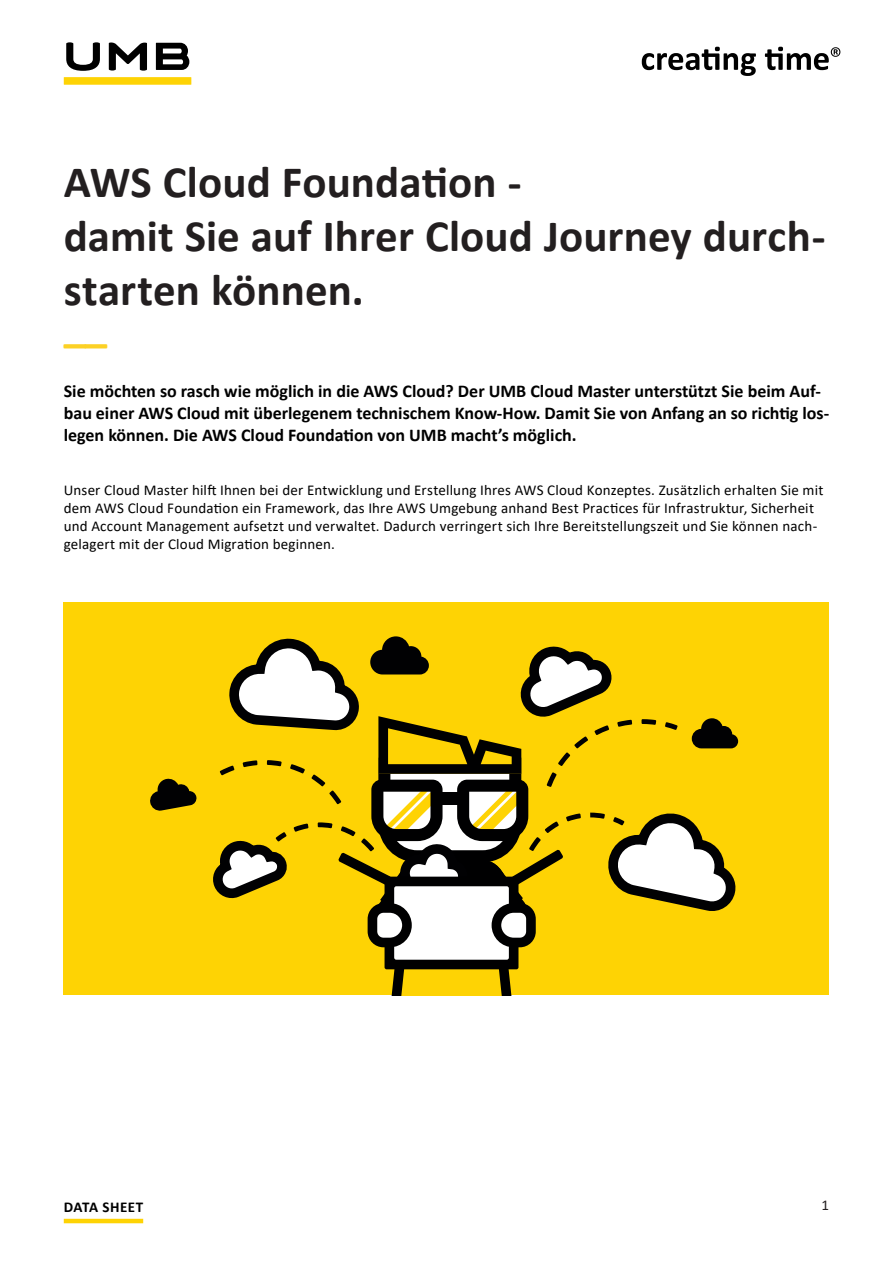
<style>
.page{position:relative;width:893px;height:1263px;background:#fff}
.page>*{position:absolute;margin:0;border:0;box-sizing:border-box;transform-origin:0 0}
.t1{font:700 45px/54px "Calibri";color:#231f20}
.t2{font:700 45px "Calibri";color:#fcd125}
.t3{font:700 18px/21.6px "Calibri";color:#000}
.t4{font:15px/18px "Calibri";letter-spacing:.01em;color:#000}
.t5{font:700 15px "Calibri";letter-spacing:.03em;color:#000}
.t6{font:15px "Calibri";color:#231f20}
</style>
<div class="page">
<hr style="left:64px;top:1219px;width:79px;height:4px;background:#fed304">
<div style="left:64px;top:603px;width:765px;height:392px;background:#fed304"></div>
<svg style="left:150px;top:778px;width:47px;height:33px"></svg>
<svg style="left:214px;top:636px;width:525px;height:359px"></svg>
<div style="left:64px;top:77px;width:127px;height:8px;background:#fed304"></div>
<svg style="left:66px;top:42px;width:34px;height:29px"></svg>
<svg style="left:109px;top:42px;width:38px;height:29px"></svg>
<svg style="left:156px;top:43px;width:33px;height:27px"></svg>
<svg style="left:642px;top:47px;width:114px;height:29px"></svg>
<svg style="left:765px;top:47px;width:75px;height:23px"></svg>
<h1 class="t1" style="left:64px;top:155px;width:763px">AWS Cloud Foundation -<br>damit Sie auf Ihrer Cloud Journey durch&shy;starten können.</h1>
<h1 class="t2" style="left:64px;top:313px;width:45px">––</h1>
<p class="t3" style="left:64px;top:380px;width:767px">Sie möchten so rasch wie möglich in die AWS Cloud? Der UMB Cloud Master unterstützt Sie beim Auf&shy;bau einer AWS Cloud mit überlegenem technischem Know-How. Damit Sie von Anfang an so richtig los&shy;legen können. Die AWS Cloud Foundation von UMB macht’s möglich.</p>
<p class="t4" style="left:64px;top:481px;width:761px">Unser Cloud Master hilft Ihnen bei der Entwicklung und Erstellung Ihres AWS Cloud Konzeptes. Zusätzlich erhalten Sie mit dem AWS Cloud Foundation ein Framework, das Ihre AWS Umgebung anhand Best Practices für Infrastruktur, Sicherheit und Account Management aufsetzt und verwaltet. Dadurch verringert sich Ihre Bereitstellungszeit und Sie können nach&shy;gelagert mit der Cloud Migration beginnen.</p>
<p class="t5" style="left:64px;top:1196px;width:81px">DATA SHEET</p>
<p class="t6" style="left:822px;top:1195px;width:9px">1</p>
</div>
